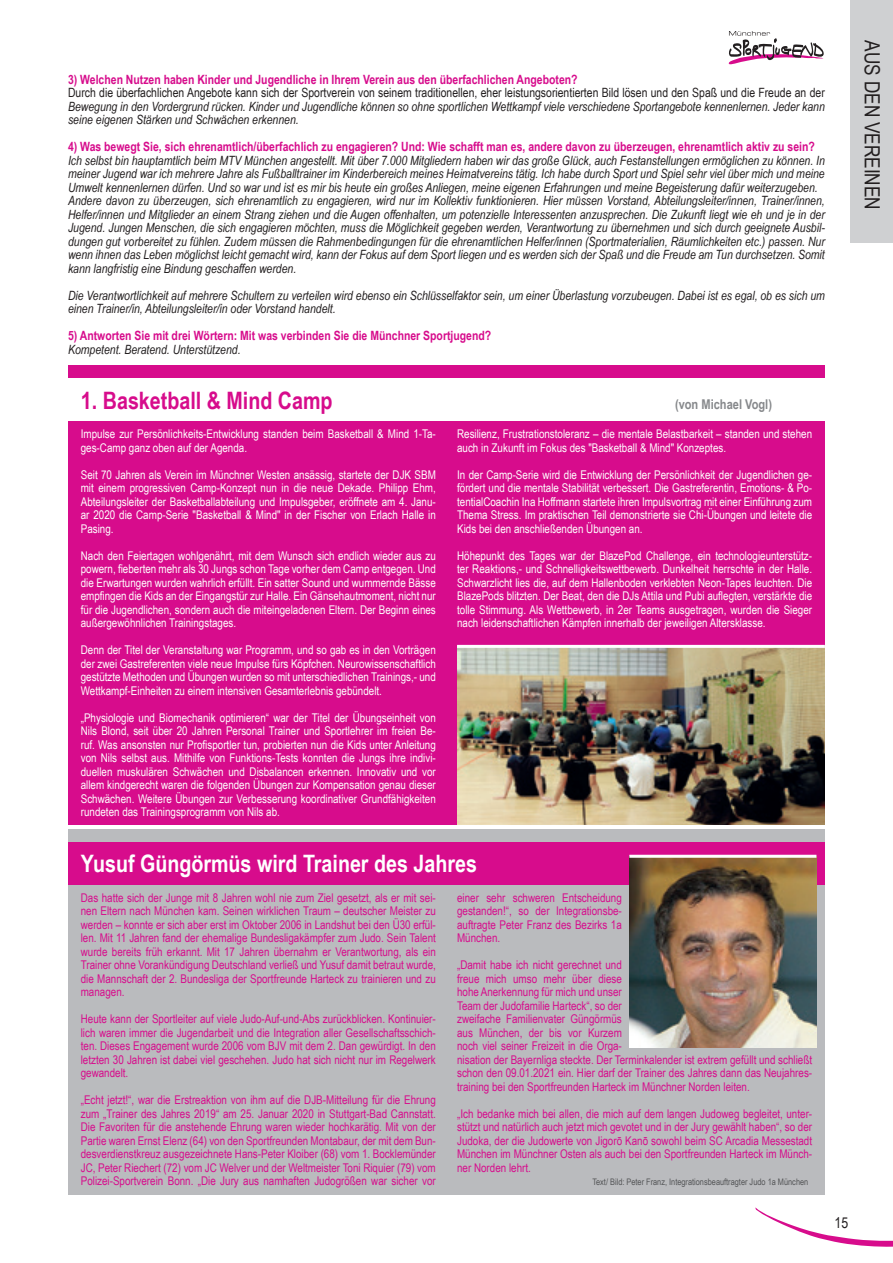
<style>
.page{position:relative;width:893px;height:1263px;background:#fff}
.page>*{position:absolute;margin:0;border:0;box-sizing:border-box;transform-origin:0 0}
.t1{font:700 24px "Arial Narrow";color:#fff}
.t2{font:700 24px "Arial Narrow";color:#d70c8c}
.t3{font:21px "Arial Narrow";color:#231f20}
.t4{font:15px "Arial Narrow";color:#231f20}
.t5{font:700 13.5px "Arial Narrow";color:#86888b}
.t6{font:italic 12.75px/13.5px "Arial Narrow";color:#231f20;text-align:justify}
.t7{font:700 12.75px "Arial Narrow";color:#d70c8c}
.t8{font:12px/13.5px "Arial Narrow";color:#fff;text-align:justify}
.t9{font:12px/13.5px "Arial Narrow";color:#d70c8c;text-align:justify}
.t10{font:9px "Arial Narrow";color:#545557}
.s1{font-style:normal}
</style>
<div class="page">
<svg style="left:755px;top:1207px;width:138px;height:40px"></svg>
<svg style="left:729px;top:31px;width:95px;height:33px"></svg>
<div style="left:850px;top:0;width:43px;height:242px;background:#cfd0d2"></div>
<div style="left:68px;top:366px;width:757px;height:459px;background:#d70c8c"></div>
<div style="left:57px;top:378px;width:784px;height:43px;background:#fff"></div>
<img style="left:457px;top:648px;width:368px;height:177px">
<hr style="left:457px;top:645px;width:368px;height:3px;background:#fff">
<div style="left:68px;top:829px;width:757px;height:366px;background:#babbbe"></div>
<div style="left:68px;top:842px;width:757px;height:42px;background:#d70c8c"></div>
<img style="left:629px;top:858px;width:187px;height:189px">
<hr style="left:629px;top:855px;width:187px;height:3px;background:#fff">
<p class="t7" style="left:68px;top:70px;width:511px">3) Welchen Nutzen haben Kinder und Jugendliche in Ihrem Verein aus den überfachlichen Angeboten?</p>
<p class="t6" style="left:68px;top:86px;width:758px"><span class="s1">Durch die überfachlichen Angebote kann sich der Sportverein von seinem traditionellen, eher leistungsorientierten Bild lösen und den Spaß und die Freude an der </span>Bewegung in den Vordergrund rücken. Kinder und Jugendliche können so ohne sportlichen Wettkampf viele verschiedene Sportangebote kennenlernen. Jeder kann seine eigenen Stärken und Schwächen erkennen.</p>
<p class="t7" style="left:68px;top:137px;width:748px">4) Was bewegt Sie, sich ehrenamtlich/überfachlich zu engagieren? Und: Wie schafft man es, andere davon zu überzeugen, ehrenamtlich aktiv zu sein?</p>
<p class="t6" style="left:68px;top:153px;width:758px">Ich selbst bin hauptamtlich beim MTV München angestellt. Mit über 7.000 Mitgliedern haben wir das große Glück, auch Festanstellungen ermöglichen zu können. In meiner Jugend war ich mehrere Jahre als Fußballtrainer im Kinderbereich meines Heimatvereins tätig. Ich habe durch Sport und Spiel sehr viel über mich und meine Umwelt kennenlernen dürfen. Und so war und ist es mir bis heute ein großes Anliegen, meine eigenen Erfahrungen und meine Begeisterung dafür weiterzugeben.</p>
<p class="t6" style="left:68px;top:194px;width:758px">Andere davon zu überzeugen, sich ehrenamtlich zu engagieren, wird nur im Kollektiv funktionieren. Hier müssen Vorstand, Abteilungsleiter/innen, Trainer/innen, Helfer/innen und Mitglieder an einem Strang ziehen und die Augen offenhalten, um potenzielle Interessenten anzusprechen. Die Zukunft liegt wie eh und je in der Jugend. Jungen Menschen, die sich engagieren möchten, muss die Möglichkeit gegeben werden, Verantwortung zu übernehmen und sich durch geeignete Ausbil&shy;dungen gut vorbereitet zu fühlen. Zudem müssen die Rahmenbedingungen für die ehrenamtlichen Helfer/innen (Sportmaterialien, Räumlichkeiten etc.) passen. Nur wenn ihnen das Leben möglichst leicht gemacht wird, kann der Fokus auf dem Sport liegen und es werden sich der Spaß und die Freude am Tun durchsetzen. Somit kann langfristig eine Bindung geschaffen werden.</p>
<p class="t6" style="left:68px;top:288px;width:758px">Die Verantwortlichkeit auf mehrere Schultern zu verteilen wird ebenso ein Schlüsselfaktor sein, um einer Überlastung vorzubeugen. Dabei ist es egal, ob es sich um einen Trainer/in, Abteilungsleiter/in oder Vorstand handelt.</p>
<p class="t7" style="left:68px;top:326px;width:425px">5) Antworten Sie mit drei Wörtern: Mit was verbinden Sie die Münchner Sportjugend?</p>
<p class="t6" style="left:68px;top:342px;width:174px">Kompetent. Beratend. Unterstützend.</p>
<p class="t2" style="left:81px;top:382px;width:253px">1. Basketball &amp; Mind Camp</p>
<p class="t5" style="left:675px;top:394px;width:98px">(von Michael Vogl)</p>
<p class="t8" style="left:81px;top:427px;width:357px">Impulse zur Persönlichkeits-Entwicklung standen beim Basketball &amp; Mind 1-Ta&shy;ges-Camp ganz oben auf der Agenda.</p>
<p class="t8" style="left:81px;top:467px;width:357px">Seit 70 Jahren als Verein im Münchner Westen ansässig, startete der DJK SBM mit einem progressiven Camp-Konzept nun in die neue Dekade. Philipp Ehm, Abteilungsleiter der Basketballabteilung und Impulsgeber, eröffnete am 4. Janu&shy;ar 2020 die Camp-Serie "Basketball &amp; Mind" in der Fischer von Erlach Halle in Pasing.</p>
<p class="t8" style="left:81px;top:548px;width:357px">Nach den Feiertagen wohlgenährt, mit dem Wunsch sich endlich wieder aus zu powern, fieberten mehr als 30 Jungs schon Tage vorher dem Camp entgegen. Und die Erwartungen wurden wahrlich erfüllt. Ein satter Sound und wummernde Bässe empfingen die Kids an der Eingangstür zur Halle. Ein Gänsehautmoment, nicht nur für die Jugendlichen, sondern auch die miteingeladenen Eltern. Der Beginn eines außergewöhnlichen Trainingstages.</p>
<p class="t8" style="left:81px;top:643px;width:357px">Denn der Titel der Veranstaltung war Programm, und so gab es in den Vorträgen der zwei Gastreferenten viele neue Impulse fürs Köpfchen. Neurowissenschaftlich gestützte Methoden und Übungen wurden so mit unterschiedlichen Trainings,- und Wettkampf-Einheiten zu einem intensiven Gesamterlebnis gebündelt.</p>
<p class="t8" style="left:81px;top:710px;width:357px">„Physiologie und Biomechanik optimieren“ war der Titel der Übungseinheit von Nils Blond, seit über 20 Jahren Personal Trainer und Sportlehrer im freien Be&shy;ruf. Was ansonsten nur Profisportler tun, probierten nun die Kids unter Anleitung von Nils selbst aus. Mithilfe von Funktions-Tests konnten die Jungs ihre indivi&shy;duellen muskulären Schwächen und Disbalancen erkennen. Innovativ und vor allem kindgerecht waren die folgenden Übungen zur Kompensation genau dieser Schwächen. Weitere Übungen zur Verbesserung koordinativer Grundfähigkeiten rundeten das Trainingsprogramm von Nils ab.</p>
<p class="t8" style="left:457px;top:427px;width:357px">Resilienz, Frustrationstoleranz – die mentale Belastbarkeit – standen und stehen auch in Zukunft im Fokus des "Basketball &amp; Mind" Konzeptes.</p>
<p class="t8" style="left:457px;top:467px;width:357px">In der Camp-Serie wird die Entwicklung der Persönlichkeit der Jugendlichen ge&shy;fördert und die mentale Stabilität verbessert. Die Gastreferentin, Emotions- &amp; Po&shy;tentialCoachin Ina Hoffmann startete ihren Impulsvortrag mit einer Einführung zum Thema Stress. Im praktischen Teil demonstrierte sie Chi-Übungen und leitete die Kids bei den anschließenden Übungen an.</p>
<p class="t8" style="left:457px;top:548px;width:357px">Höhepunkt des Tages war der BlazePod Challenge, ein technologieunterstütz&shy;ter Reaktions,- und Schnelligkeitswettbewerb. Dunkelheit herrschte in der Halle.<br>Schwarzlicht lies die, auf dem Hallenboden verklebten Neon-Tapes leuchten. Die BlazePods blitzten. Der Beat, den die DJs Attila und Pubi auflegten, verstärkte die tolle Stimmung. Als Wettbewerb, in 2er Teams ausgetragen, wurden die Sieger nach leidenschaftlichen Kämpfen innerhalb der jeweiligen Altersklasse.</p>
<p class="t1" style="left:81px;top:846px;width:397px">Yusuf Güngörmüs wird Trainer des Jahres</p>
<p class="t9" style="left:81px;top:890px;width:357px">Das hatte sich der Junge mit 8 Jahren wohl nie zum Ziel gesetzt, als er mit sei&shy;nen Eltern nach München kam. Seinen wirklichen Traum – deutscher Meister zu werden – konnte er sich aber erst im Oktober 2006 in Landshut bei den Ü30 erfül&shy;len. Mit 11 Jahren fand der ehemalige Bundesligakämpfer zum Judo. Sein Talent wurde bereits früh erkannt. Mit 17 Jahren übernahm er Verantwortung, als ein Trainer ohne Vorankündigung Deutschland verließ und Yusuf damit betraut wurde, die Mannschaft der 2. Bundesliga der Sportfreunde Harteck zu trainieren und zu managen.</p>
<p class="t9" style="left:81px;top:1012px;width:357px">Heute kann der Sportleiter auf viele Judo-Auf-und-Abs zurückblicken. Kontinuier&shy;lich waren immer die Jugendarbeit und die Integration aller Gesellschaftsschich&shy;ten. Dieses Engagement wurde 2006 vom BJV mit dem 2. Dan gewürdigt. In den letzten 30 Jahren ist dabei viel geschehen. Judo hat sich nicht nur im Regelwerk gewandelt.</p>
<p class="t9" style="left:81px;top:1093px;width:357px">„Echt jetzt!“, war die Erstreaktion von ihm auf die DJB-Mitteilung für die Ehrung zum „Trainer des Jahres 2019“ am 25. Januar 2020 in Stuttgart-Bad Cannstatt.<br>Die Favoriten für die anstehende Ehrung waren wieder hochkarätig. Mit von der Partie waren Ernst Elenz (64) von den Sportfreunden Montabaur, der mit dem Bun&shy;desverdienstkreuz ausgezeichnete Hans-Peter Kloiber (68) vom 1. Bocklemünder JC, Peter Riechert (72) vom JC Welver und der Weltmeister Toni Riquier (79) vom Polizei-Sportverein Bonn. „Die Jury aus namhaften Judogrößen war sicher vor</p>
<p class="t9" style="left:457px;top:890px;width:166px">einer sehr schweren Entscheidung gestanden!“, so der Integrationsbe&shy;auftragte Peter Franz des Bezirks 1a München.</p>
<p class="t9" style="left:457px;top:958px;width:357px;text-align:left">„Damit habe ich nicht gerechnet und<br>freue mich umso mehr über diese<br>hohe Anerkennung für mich und unser<br>Team der Judofamilie Harteck“, so der<br>zweifache Familienvater Güngörmüs<br>aus München, der bis vor Kurzem<br>noch viel seiner Freizeit in die Orga-<br>nisation der Bayernliga steckte. Der Terminkalender ist extrem gefüllt und schließt schon den 09.01.2021 ein. Hier darf der Trainer des Jahres dann das Neujahres&shy;training bei den Sportfreunden Harteck im Münchner Norden leiten.</p>
<p class="t9" style="left:457px;top:1106px;width:357px">„Ich bedanke mich bei allen, die mich auf dem langen Judoweg begleitet, unter&shy;stützt und natürlich auch jetzt mich gevotet und in der Jury gewählt haben“, so der Judoka, der die Judowerte von Jigorō Kanō sowohl beim SC Arcadia Messestadt München im Münchner Osten als auch bei den Sportfreunden Harteck im Münch&shy;ner Norden lehrt.</p>
<p class="t10" style="left:592px;top:1175px;width:217px">Text/ Bild: Peter Franz, Integrationsbeauftragter Judo 1a München</p>
<p class="t4" style="left:835px;top:1212px;width:15px">15</p>
<p class="t3" style="left:888px;top:40px;width:171px;rotate:90deg">AUS DEN VEREINEN</p>
</div>
